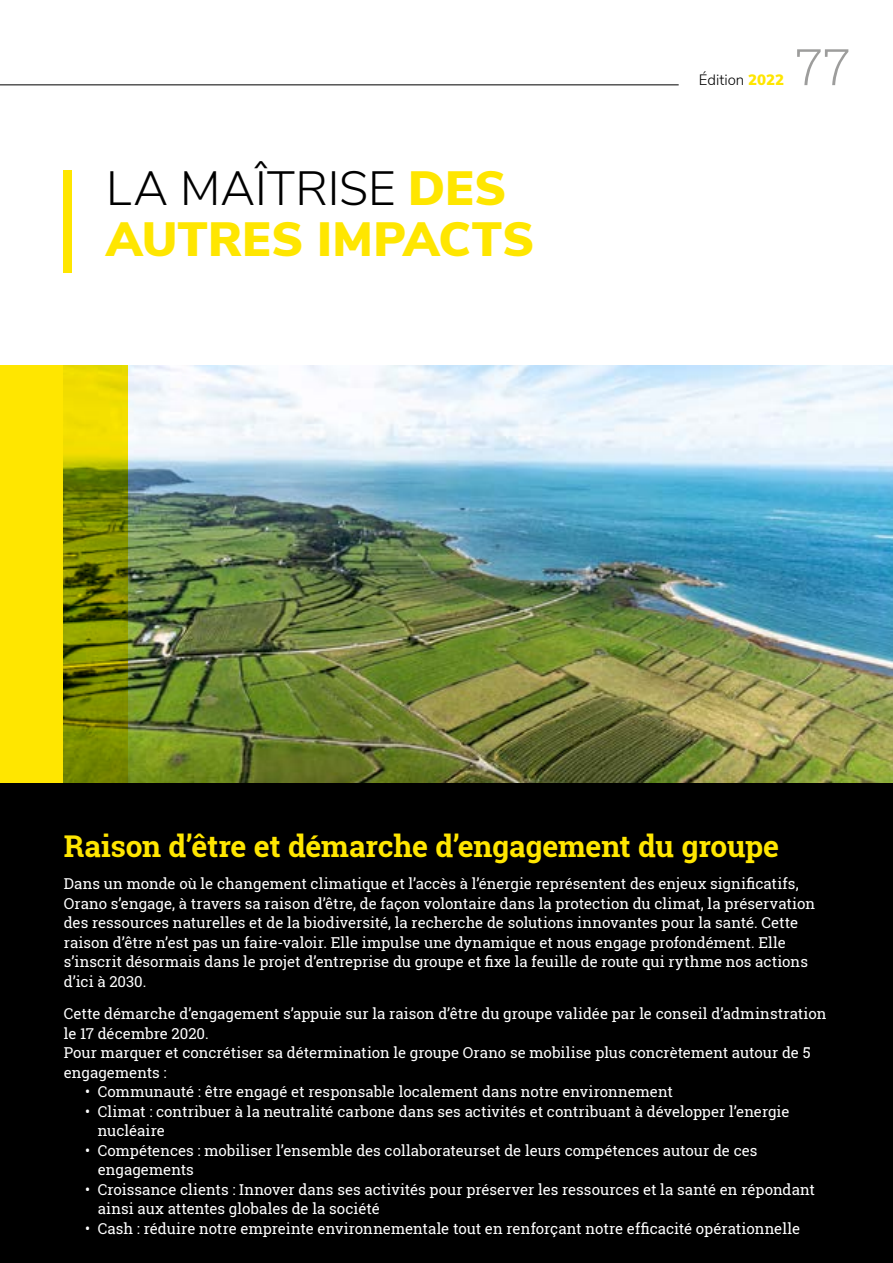
<style>
.page{position:relative;width:893px;height:1263px;background:#fff}
.page>*{position:absolute;margin:0;border:0;box-sizing:border-box;transform-origin:0 0}
.t1{font:300 50.4px "Roboto Slab";color:#9d9d9c}
.t2{font:900 48px/51px "Nunito Sans";letter-spacing:.005em;color:#ffe600}
.t3{font:700 30px "Roboto Slab";letter-spacing:-.01em;color:#ffe600}
.t4{font:15px/19.5px "Roboto Slab";color:#fff}
.t5{font:300 15px "Nunito Sans";color:#000}
.s1{font-weight:300;color:#000}
.s2{font-weight:900;color:#ffe600}
</style>
<div class="page">
<hr style="left:0;top:85px;width:679px;height:1px;background:#000">
<div style="left:64px;top:170px;width:8px;height:102px;background:#ffe600"></div>
<img style="left:128px;top:366px;width:765px;height:417px">
<svg style="left:0;top:366px;width:128px;height:417px;background:#c5bc00"></svg>
<div style="left:0;top:783px;width:893px;height:480px;background:#000"></div>
<h2 class="t2" style="left:106px;top:161px;width:429px"><span class="s1">LA MAÎTRISE</span> DES<br>AUTRES IMPACTS</h2>
<p class="t5" style="left:699px;top:69px;width:87px">Édition <span class="s2">2022</span></p>
<h1 class="t1" style="left:795px;top:32px;width:57px">77</h1>
<h3 class="t3" style="left:64px;top:826px;width:717px">Raison d’être et démarche d’engagement du groupe</h3>
<p class="t4" style="left:64px;top:874px;width:753px">Dans un monde où le changement climatique et l’accès à l’énergie représentent des enjeux significatifs, Orano s’engage, à travers sa raison d’être, de façon volontaire dans la protection du climat, la préservation des ressources naturelles et de la biodiversité, la recherche de solutions innovantes pour la santé. Cette raison d’être n’est pas un faire-valoir. Elle impulse une dynamique et nous engage profondément. Elle s’inscrit désormais dans le projet d’entreprise du groupe et fixe la feuille de route qui rythme nos actions d’ici à 2030.</p>
<p class="t4" style="left:64px;top:1004px;width:764px">Cette démarche d’engagement s’appuie sur la raison d’être du groupe validée par le conseil d’adminstration le 17 décembre 2020.<br>Pour marquer et concrétiser sa détermination le groupe Orano se mobilise plus concrètement autour de 5 engagements :</p>
<p class="t4" style="left:85px;top:1082px;width:589px">• Communauté : être engagé et responsable localement dans notre environnement</p>
<p class="t4" style="left:98px;top:1101px;width:693px;text-indent:-13px">• Climat : contribuer à la neutralité carbone dans ses activités et contribuant à développer l’energie nucléaire</p>
<p class="t4" style="left:98px;top:1140px;width:661px;text-indent:-13px">• Compétences : mobiliser l’ensemble des collaborateurset de leurs compétences autour de ces engagements</p>
<p class="t4" style="left:98px;top:1179px;width:719px;text-indent:-13px">• Croissance clients : Innover dans ses activités pour préserver les ressources et la santé en répondant ainsi aux attentes globales de la société</p>
<p class="t4" style="left:85px;top:1218px;width:717px">• Cash : réduire notre empreinte environnementale tout en renforçant notre efficacité opérationnelle</p>
</div>
